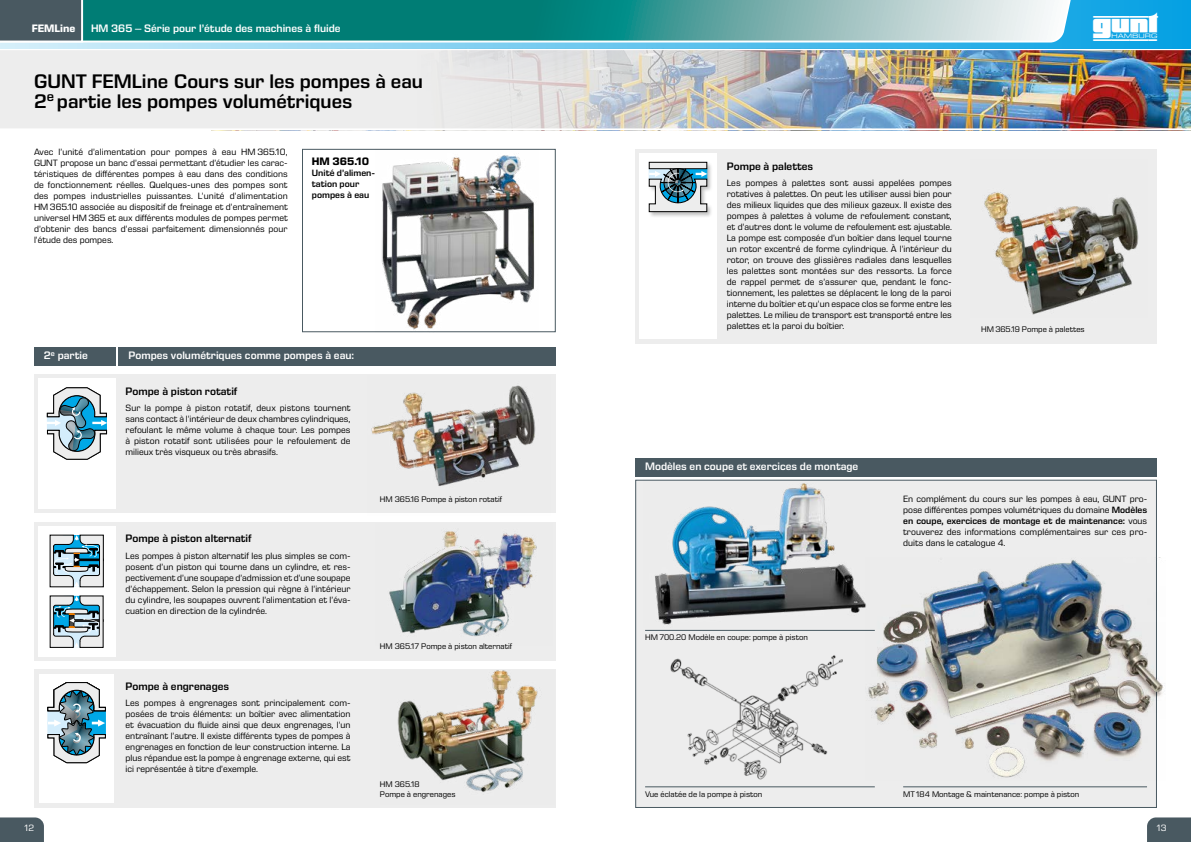
<style>
.page{position:relative;width:1191px;height:842px;background:#fff}
.page>*{position:absolute;margin:0;border:0;box-sizing:border-box;transform-origin:0 0}
.t1{font:700 39.8px "gunt 2 E Symbol";color:#fff}
.t2{font:600 20px/20px "Eurostile Next LT Pro";color:#000}
.t3{font:600 11px "Eurostile Next LT Pro";color:#fff}
.t4{font:600 11px "Eurostile Next LT Pro";color:#000}
.t5{font:700 11px "Eurostile Next LT Pro";color:#000}
.t6{font:700 11px "Eurostile Next LT Pro";color:#fff}
.t7{font:9.3px/11px "Eurostile Next LT Pro";color:#000;text-align:justify}
.t8{font:600 9.3px/11px "Eurostile Next LT Pro";color:#000}
.t9{font:9.3px "Eurostile Next LT Pro";color:#fff}
.t10{font:8.3px/9.5px "Eurostile Next LT Pro";color:#000}
.s1{font-weight:600}
</style>
<div class="page">
<div style="left:34px;top:347px;width:82px;height:19px;background:#495961"></div>
<div style="left:118px;top:347px;width:438px;height:19px;background:#495961"></div>
<div style="left:34px;top:374px;width:522px;height:139px;background:#ededed"></div>
<div style="left:302px;top:149px;width:254px;height:183px;background:#fff;border:1px solid #495961"></div>
<div style="left:34px;top:522px;width:522px;height:138px;background:#ededed"></div>
<div style="left:34px;top:669px;width:522px;height:139px;background:#ededed"></div>
<img style="left:376px;top:149px;width:163px;height:183px">
<div style="left:38px;top:378px;width:78px;height:131px;background:#fff"></div>
<div style="left:38px;top:526px;width:78px;height:130px;background:#fff"></div>
<svg style="left:46px;top:387px;width:61px;height:73px"></svg>
<img style="left:389px;top:531px;width:148px;height:106px">
<svg style="left:50px;top:534px;width:54px;height:53px;background:#8fa9b4"></svg>
<svg style="left:50px;top:595px;width:54px;height:53px;background:#8fa8b2"></svg>
<div style="left:39px;top:674px;width:75px;height:129px;background:#fff"></div>
<svg style="left:47px;top:682px;width:59px;height:82px"></svg>
<img style="left:397px;top:670px;width:141px;height:122px">
<img style="left:371px;top:385px;width:165px;height:101px">
<div style="left:635px;top:149px;width:522px;height:194px;background:#ededed"></div>
<div style="left:635px;top:480px;width:522px;height:328px;background:#ededed;border:1px solid #495961"></div>
<hr style="left:903px;top:786px;width:244px;height:1px;background:#495961">
<hr style="left:645px;top:630px;width:229px;height:1px;background:#495961">
<hr style="left:645px;top:786px;width:229px;height:1px;background:#495961">
<div style="left:635px;top:458px;width:522px;height:19px;background:#495961"></div>
<div style="left:639px;top:153px;width:78px;height:186px;background:#fff"></div>
<img style="left:644px;top:479px;width:226px;height:146px">
<img style="left:865px;top:557px;width:299px;height:224px">
<img style="left:670px;top:655px;width:173px;height:125px">
<div style="left:647px;top:161px;width:66px;height:57px;background:#000;opacity:.25"></div>
<div style="left:649px;top:162px;width:58px;height:7px;background:#ededed"></div>
<div style="left:649px;top:162px;width:58px;height:7px;border:1px solid #000"></div>
<svg style="left:649px;top:165px;width:58px;height:47px;background:#87a1ab"></svg>
<img style="left:984px;top:192px;width:155px;height:123px">
<img style="left:0;top:48px;width:1191px;height:81px">
<div style="left:0;top:0;width:1191px;height:48px;background:linear-gradient(to right,#d7effa,#04a0e3)"></div>
<svg style="left:0;top:0;width:1075px;height:44px;background:#4ea3a0"></svg>
<svg style="left:0;top:0;width:83px;height:43px;background:#57656d"></svg>
<svg style="left:1147px;top:817px;width:44px;height:25px"></svg>
<svg style="left:0;top:817px;width:44px;height:25px"></svg>
<svg style="left:1093px;top:16px;width:18px;height:25px"></svg>
<p class="t6" style="left:32px;top:22px;width:45px">FEMLine</p>
<p class="t3" style="left:91px;top:22px;width:251px">HM 365 – Série pour l’étude des machines à fluide</p>
<h1 class="t1" style="left:1111px;top:7px;width:51px">◆■▼</h1>
<h2 class="t2" style="left:34px;top:71px;width:390px">GUNT FEMLine Cours sur les pompes à eau<br>2<sup>e</sup> partie les pompes volumétriques</h2>
<p class="t7" style="left:34px;top:147px;width:255px">Avec l’unité d’alimentation pour pompes à eau HM 365.10, GUNT propose un banc d’essai permettant d’étudier les carac&shy;téristiques de différentes pompes à eau dans des conditions de fonctionnement réelles. Quelques-unes des pompes sont des pompes industrielles puissantes. L’unité d’alimentation HM 365.10 associée au dispositif de freinage et d’entraînement universel HM 365 et aux différents modules de pompes permet d’obtenir des bancs d’essai parfaitement dimensionnés pour l’étude des pompes.</p>
<p class="t5" style="left:312px;top:155px;width:59px">HM 365.10</p>
<p class="t8" style="left:312px;top:167px;width:65px">Unité d’alimen&shy;tation pour pompes à eau</p>
<p class="t3" style="left:44px;top:349px;width:45px">2<sup>e</sup> partie</p>
<p class="t3" style="left:128px;top:349px;width:227px">Pompes volumétriques comme pompes à eau:</p>
<p class="t4" style="left:126px;top:385px;width:113px">Pompe à piston rotatif</p>
<p class="t7" style="left:126px;top:403px;width:226px">Sur la pompe à piston rotatif, deux pistons tournent sans contact à l’intérieur de deux chambres cylindriques, refoulant le même volume à chaque tour. Les pompes à piston rotatif sont utilisées pour le refoulement de milieux très visqueux ou très abrasifs.</p>
<p class="t4" style="left:126px;top:532px;width:127px">Pompe à piston alternatif</p>
<p class="t7" style="left:126px;top:550px;width:226px">Les pompes à piston alternatif les plus simples se com&shy;posent d’un piston qui tourne dans un cylindre, et res&shy;pectivement d’une soupape d’admission et d’une soupape d’échappement. Selon la pression qui règne à l’intérieur du cylindre, les soupapes ouvrent l’alimentation et l’éva&shy;cuation en direction de la cylindrée.</p>
<p class="t4" style="left:126px;top:680px;width:105px">Pompe à engrenages</p>
<p class="t7" style="left:126px;top:698px;width:226px">Les pompes à engrenages sont principalement com&shy;posées de trois éléments: un boîtier avec alimentation et évacuation du fluide ainsi que deux engrenages, l’un entraînant l’autre. Il existe différents types de pompes à engrenages en fonction de leur construction interne. La plus répandue est la pompe à engrenage externe, qui est ici représentée à titre d’exemple.</p>
<p class="t10" style="left:380px;top:494px;width:124px">HM 365.16 Pompe à piston rotatif</p>
<p class="t10" style="left:380px;top:642px;width:134px">HM 365.17 Pompe à piston alternatif</p>
<p class="t10" style="left:380px;top:780px;width:77px">HM 365.18<br>Pompe à engrenages</p>
<p class="t4" style="left:727px;top:160px;width:88px">Pompe à palettes</p>
<p class="t7" style="left:727px;top:177px;width:227px">Les pompes à palettes sont aussi appelées pompes rotatives à palettes. On peut les utiliser aussi bien pour des milieux liquides que des milieux gazeux. Il existe des pompes à palettes à volume de refoulement constant, et d’autres dont le volume de refoulement est ajustable.<br>La pompe est composée d’un boîtier dans lequel tourne un rotor excentré de forme cylindrique. À l’intérieur du rotor, on trouve des glissières radiales dans lesquelles les palettes sont montées sur des ressorts. La force de rappel permet de s’assurer que, pendant le fonc&shy;tionnement, les palettes se déplacent le long de la paroi interne du boîtier et qu’un espace clos se forme entre les palettes. Le milieu de transport est transporté entre les palettes et la paroi du boîtier.</p>
<p class="t10" style="left:981px;top:324px;width:105px">HM 365.19 Pompe à palettes</p>
<p class="t3" style="left:645px;top:460px;width:215px">Modèles en coupe et exercices de montage</p>
<p class="t10" style="left:645px;top:633px;width:164px">HM 700.20 Modèle en coupe: pompe à piston</p>
<p class="t10" style="left:645px;top:789px;width:119px">Vue éclatée de la pompe à piston</p>
<p class="t7" style="left:903px;top:493px;width:245px">En complément du cours sur les pompes à eau, GUNT pro&shy;pose différentes pompes volumétriques du domaine <span class="s1">Modèles en coupe, exercices de montage et de maintenance:</span> vous trouverez des informations complémentaires sur ces pro&shy;duits dans le catalogue 4.</p>
<p class="t10" style="left:903px;top:789px;width:178px">MT 184 Montage &amp; maintenance: pompe à piston</p>
<p class="t9" style="left:25px;top:823px;width:11px">12</p>
<p class="t9" style="left:1157px;top:823px;width:11px">13</p>
</div>
